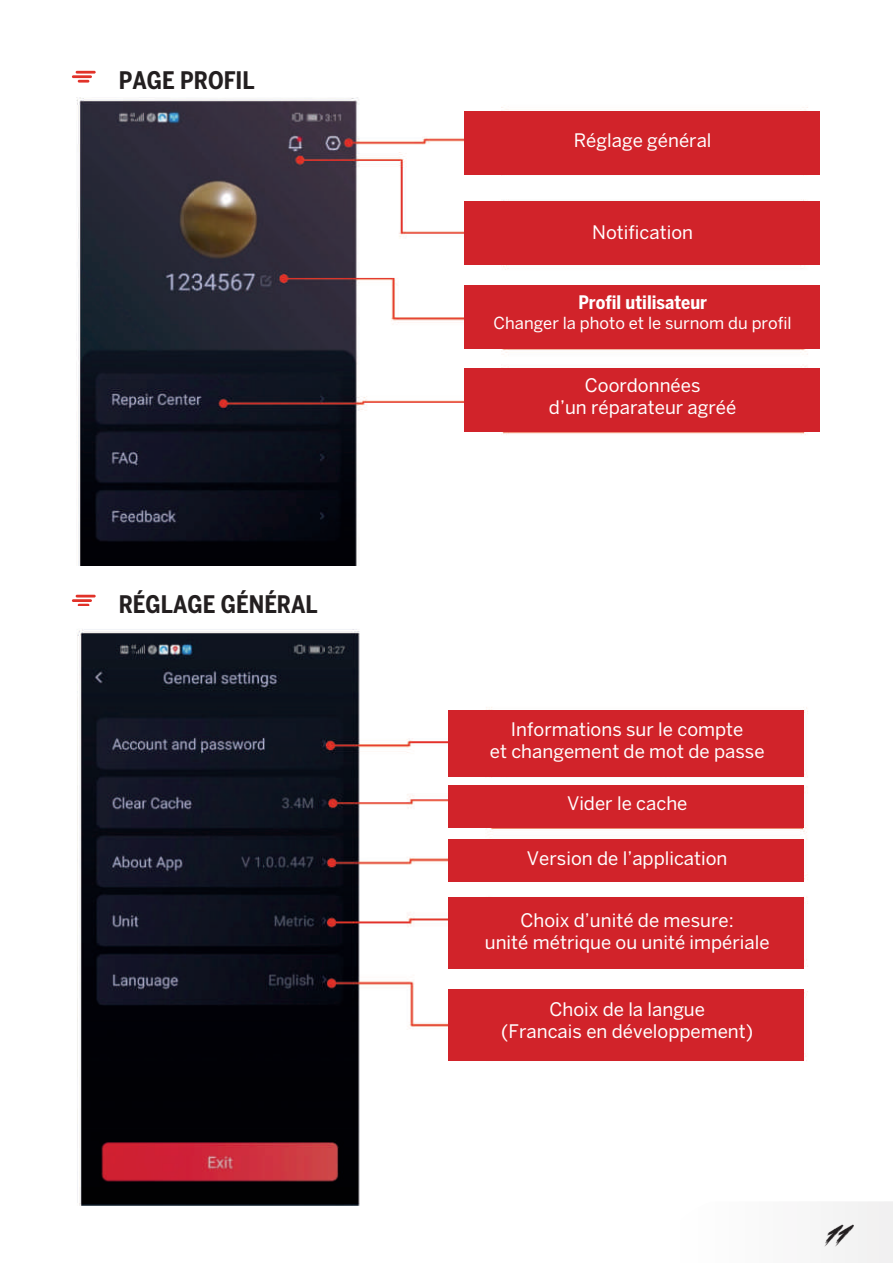
<style>
.page{position:relative;width:893px;height:1263px;background:#fff}
.page>*{position:absolute;margin:0;border:0;box-sizing:border-box;transform-origin:0 0}
.t1{font:700 condensed 24px "Benton Sans";color:#231f20}
.t2{font:italic 24px "Road Rage";color:#231f20}
.t3{font:18.6px/22.2px "Benton Sans";color:#fff;text-align:center}
.t4{font:700 condensed 18.6px "Benton Sans";color:#fff}
.t5{font:16.5px "Benton Sans";color:#fff}
</style>
<div class="page">
<div style="left:833px;top:1202px;width:60px;height:61px;background:#f2f2f2"></div>
<img style="left:77px;top:97px;width:735px;height:468px">
<img style="left:77px;top:629px;width:731px;height:577px">
<div style="left:464px;top:111px;width:355px;height:64px;background:#d1232a"></div>
<div style="left:449px;top:710px;width:355px;height:67px;background:#d1232a"></div>
<div style="left:449px;top:786px;width:355px;height:42px;background:#d1232a"></div>
<div style="left:449px;top:839px;width:355px;height:42px;background:#d1232a"></div>
<div style="left:449px;top:897px;width:355px;height:71px;background:#d1232a"></div>
<div style="left:449px;top:989px;width:355px;height:72px;background:#d1232a"></div>
<div style="left:464px;top:201px;width:355px;height:64px;background:#d1232a"></div>
<div style="left:464px;top:285px;width:355px;height:63px;background:#d1232a"></div>
<div style="left:464px;top:369px;width:355px;height:63px;background:#d1232a"></div>
<hr style="left:76px;top:71px;width:20px;height:3px;background:#e13229">
<hr style="left:72px;top:75px;width:20px;height:3px;background:#e13229">
<svg style="left:78px;top:80px;width:11px;height:2px"></svg>
<hr style="left:76px;top:595px;width:20px;height:2px;background:#e13229">
<hr style="left:72px;top:599px;width:20px;height:3px;background:#e13229">
<svg style="left:78px;top:604px;width:11px;height:2px"></svg>
<p class="t1" style="left:119px;top:66px;width:138px">PAGE PROFIL</p>
<p class="t1" style="left:119px;top:590px;width:201px">RÉGLAGE GÉNÉRAL</p>
<p class="t3" style="left:574px;top:129px;width:139px">Réglage général</p>
<p class="t3" style="left:592px;top:221px;width:102px">Notification</p>
<p class="t4" style="left:578px;top:291px;width:130px">Profil utilisateur</p>
<p class="t5" style="left:494px;top:313px;width:300px">Changer la photo et le surnom du profil</p>
<p class="t3" style="left:549px;top:374px;width:189px">Coordonnées<br>d’un réparateur agréé</p>
<p class="t3" style="left:490px;top:718px;width:276px">Informations sur le compte<br>et changement de mot de passe</p>
<p class="t3" style="left:567px;top:792px;width:122px">Vider le cache</p>
<p class="t3" style="left:527px;top:846px;width:202px">Version de l’application</p>
<p class="t3" style="left:485px;top:909px;width:286px">Choix d’unité de mesure:<br>unité métrique ou unité impériale</p>
<p class="t3" style="left:501px;top:998px;width:253px">Choix de la langue<br>(Francais en développement)</p>
<p class="t2" style="left:824px;top:1216px;width:39px">11</p>
</div>
